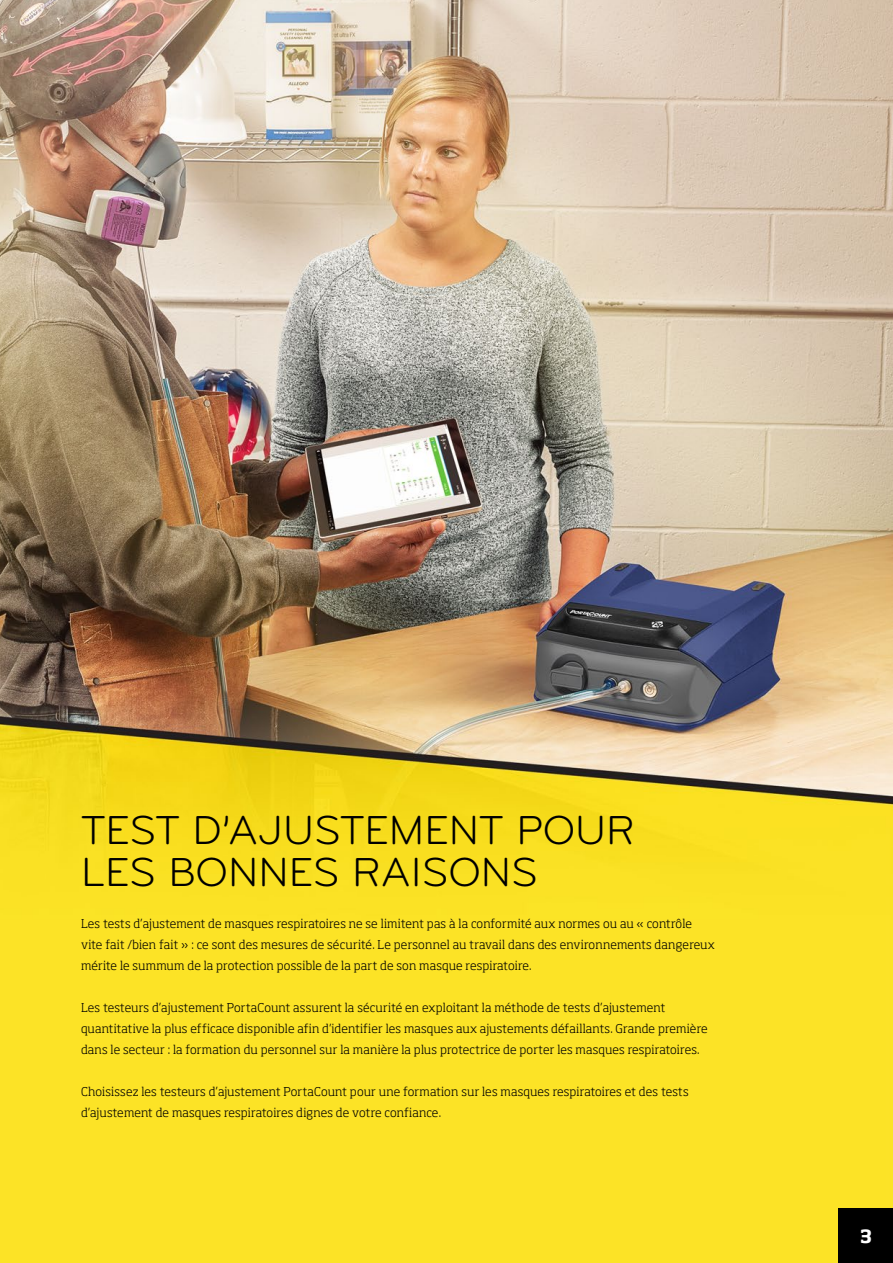
<style>
.page{position:relative;width:893px;height:1263px;background:#fff}
.page>*{position:absolute;margin:0;border:0;box-sizing:border-box;transform-origin:0 0}
.t1{font:42px/42px "Bryant";color:#000}
.t2{font:700 18px "Soho Std";color:#fff}
.t3{font:300 12px/21px "Soho Std";letter-spacing:.01em;color:#000}
</style>
<div class="page">
<img style="left:0;top:0;width:893px;height:1263px">
<div style="left:840px;top:1209px;width:53px;height:54px;background:#000"></div>
<h1 class="t1" style="left:81px;top:810px;width:555px">TEST D’AJUSTEMENT POUR<br>LES BONNES RAISONS</h1>
<p class="t3" style="left:81px;top:913px;width:635px">Les tests d’ajustement de masques respiratoires ne se limitent pas à la conformité aux normes ou au « contrôle vite fait /bien fait » : ce sont des mesures de sécurité. Le personnel au travail dans des environnements dangereux mérite le summum de la protection possible de la part de son masque respiratoire.</p>
<p class="t3" style="left:81px;top:997px;width:628px">Les testeurs d’ajustement PortaCount assurent la sécurité en exploitant la méthode de tests d’ajustement quantitative la plus efficace disponible afin d’identifier les masques aux ajustements défaillants. Grande première dans le secteur : la formation du personnel sur la manière la plus protectrice de porter les masques respiratoires.</p>
<p class="t3" style="left:81px;top:1081px;width:609px">Choisissez les testeurs d’ajustement PortaCount pour une formation sur les masques respiratoires et des tests d’ajustement de masques respiratoires dignes de votre confiance.</p>
<h2 class="t2" style="left:860px;top:1225px;width:13px">3</h2>
</div>
